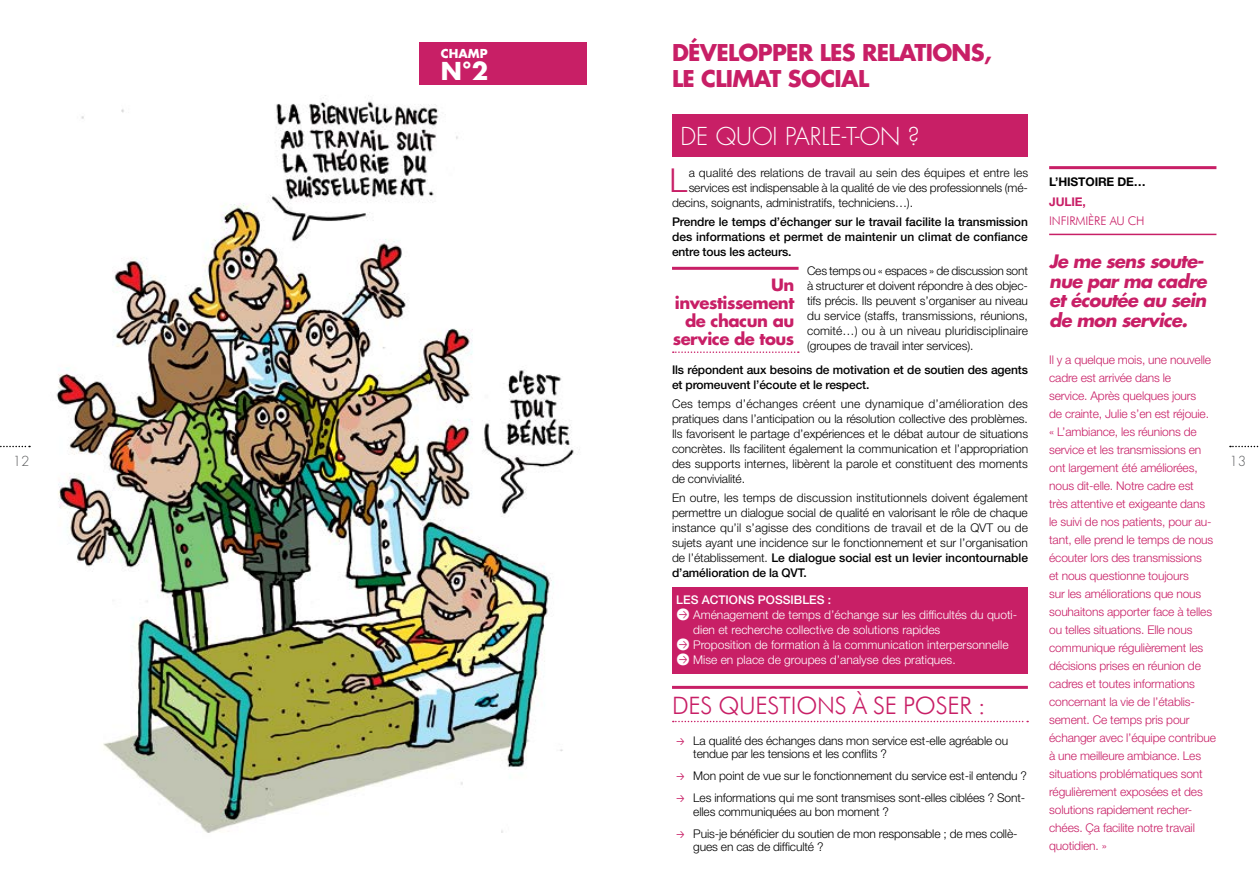
<style>
.page{position:relative;width:1259px;height:893px;background:#fff}
.page>*{position:absolute;margin:0;border:0;box-sizing:border-box;transform-origin:0 0}
.t1{font:300 33px "Helvetica Neue LT Std";color:#c81f66}
.t2{font:300 24px "Futura BT";letter-spacing:-.01em;color:#c81f66}
.t3{font:300 24px "Futura Std";color:#fff}
.t4{font:700 24px "Futura Std";color:#fff}
.t5{font:700 22.5px/25.5px "Futura Std";letter-spacing:-.03em;color:#c81f66}
.t6{font:italic 700 18px/19.5px "Futura Std";letter-spacing:-.04em;color:#c81f66}
.t7{font:700 16.5px/18px "Futura Std";letter-spacing:-.03em;color:#c81f66;text-align:right}
.t8{font:300 13.5px "Futura Std";color:#58595b}
.t9{font:300 12px/15px "Helvetica Neue LT Std";letter-spacing:-.01em;color:#000;text-align:justify}
.t10{font:300 12px/18px "Helvetica Neue LT Std";letter-spacing:-.01em;color:#c81f66}
.t11{font:500 12px/15px "Helvetica Neue LT Std";letter-spacing:-.01em;color:#000;text-align:justify}
.t12{font:300 12px "Helvetica Neue LT Std";color:#fff}
.t13{font:500 12px "Helvetica Neue LT Std";color:#fff}
.t14{font:300 12px "Futura BT";letter-spacing:-.01em;color:#c81f66}
.t15{font:700 12px "Helvetica Neue LT Std";letter-spacing:-.01em;color:#000}
.t16{font:700 12px "Helvetica Neue LT Std";letter-spacing:-.01em;color:#c81f66}
.t17{font:700 12px "Futura Std";color:#fff}
.s1{font-weight:500}
.s2{font-family:"Ecam";font-weight:400;font-size:15px}
.s3{font-family:"Ecam";font-weight:400;color:#c81f66}
</style>
<div class="page">
<hr style="left:672px;top:686px;width:356px;height:3px;background:#c81f66">
<svg style="left:673px;top:721px;width:355px;height:1px"></svg>
<hr style="left:1049px;top:166px;width:167px;height:3px;background:#c81f66">
<hr style="left:1049px;top:234px;width:167px;height:1px;background:#c81f66">
<hr style="left:672px;top:267px;width:126px;height:3px;background:#c81f66">
<svg style="left:673px;top:351px;width:126px;height:2px"></svg>
<div style="left:672px;top:587px;width:356px;height:87px;background:#c81f66"></div>
<img style="left:56px;top:43px;width:524px;height:790px">
<div style="left:420px;top:43px;width:167px;height:42px;background:#c81f66"></div>
<div style="left:672px;top:114px;width:356px;height:43px;background:#c81f66"></div>
<svg style="left:0;top:446px;width:30px;height:1px"></svg>
<svg style="left:1230px;top:446px;width:29px;height:1px"></svg>
<p class="t17" style="left:441px;top:45px;width:48px">CHAMP</p>
<h2 class="t4" style="left:441px;top:55px;width:49px">N°2</h2>
<h3 class="t5" style="left:672px;top:40px;width:321px">DÉVELOPPER LES RELATIONS,<br>LE CLIMAT SOCIAL</h3>
<h2 class="t3" style="left:680px;top:122px;width:241px">DE QUOI PARLE-T-ON ?</h2>
<h1 class="t1" style="left:669px;top:160px;width:19px">L</h1>
<p class="t9" style="left:688px;top:165px;width:341px">a qualité des relations de travail au sein des équipes et entre les</p>
<p class="t15" style="left:1049px;top:174px;width:98px">L’HISTOIRE DE…</p>
<p class="t16" style="left:1049px;top:194px;width:38px">JULIE,</p>
<p class="t14" style="left:1049px;top:214px;width:97px">INFIRMIÈRE AU CH</p>
<h3 class="t6" style="left:1049px;top:252px;width:159px">Je me sens soute&shy;nue par ma cadre et écoutée au sein de mon service.</h3>
<p class="t10" style="left:1049px;top:351px;width:168px">Il y a quelque mois, une nouvelle cadre est arrivée dans le<br>service. Après quelques jours<br>de crainte, Julie s’en est réjouie. « L’ambiance, les réunions de service et les transmissions en ont largement été améliorées, nous dit-elle. Notre cadre est<br>très attentive et exigeante dans le suivi de nos patients, pour au&shy;tant, elle prend le temps de nous écouter lors des transmissions<br>et nous questionne toujours<br>sur les améliorations que nous souhaitons apporter face à telles ou telles situations. Elle nous communique régulièrement les décisions prises en réunion de cadres et toutes informations concernant la vie de l’établis&shy;sement. Ce temps pris pour échanger avec l’équipe contribue à une meilleure ambiance. Les situations problématiques sont régulièrement exposées et des solutions rapidement recher&shy;chées. Ça facilite notre travail quotidien. »</p>
<p class="t9" style="left:688px;top:180px;width:341px">services est indispensable à la qualité de vie des professionnels (mé-</p>
<p class="t9" style="left:672px;top:195px;width:242px">decins, soignants, administratifs, techniciens…).</p>
<p class="t11" style="left:672px;top:214px;width:357px">Prendre le temps d’échanger sur le travail facilite la transmission des informations et permet de maintenir un climat de confiance entre tous les acteurs.</p>
<p class="t9" style="left:807px;top:263px;width:222px">Ces temps ou « espaces » de discussion sont à structurer et doivent répondre à des objec&shy;tifs précis. Ils peuvent s’organiser au niveau du service (staffs, transmissions, réunions, comité…) ou à un niveau pluridisciplinaire (groupes de travail inter services).</p>
<p class="t11" style="left:672px;top:362px;width:357px">Ils répondent aux besoins de motivation et de soutien des agents et promeuvent l’écoute et le respect.</p>
<p class="t9" style="left:672px;top:396px;width:357px">Ces temps d’échanges créent une dynamique d’amélioration des pratiques dans l’anticipation ou la résolution collective des problèmes.<br>Ils favorisent le partage d’expériences et le débat autour de situations concrètes. Ils facilitent également la communication et l’appropriation des supports internes, libèrent la parole et constituent des moments de convivialité.</p>
<p class="t9" style="left:672px;top:490px;width:357px">En outre, les temps de discussion institutionnels doivent également permettre un dialogue social de qualité en valorisant le rôle de chaque instance qu’il s’agisse des conditions de travail et de la QVT ou de sujets ayant une incidence sur le fonctionnement et sur l’organisation de l’établissement. <span class="s1">Le dialogue social est un levier incontournable d’amélioration de la QVT.</span></p>
<h3 class="t7" style="left:673px;top:276px;width:123px">Un investissement de chacun au service de tous</h3>
<p class="t8" style="left:13px;top:453px;width:18px">12</p>
<p class="t8" style="left:1229px;top:453px;width:18px">13</p>
<p class="t13" style="left:676px;top:593px;width:156px">LES ACTIONS POSSIBLES :</p>
<p class="t12" style="left:676px;top:608px;width:342px"><span class="s2">&gt;</span> Aménagement de temps d’échange sur les difficultés du quoti-</p>
<p class="t12" style="left:693px;top:623px;width:248px">dien et recherche collective de solutions rapides</p>
<p class="t12" style="left:676px;top:638px;width:334px"><span class="s2">&gt;</span> Proposition de formation à la communication interpersonnelle</p>
<p class="t12" style="left:676px;top:653px;width:281px"><span class="s2">&gt;</span> Mise en place de groupes d’analyse des pratiques.</p>
<h2 class="t2" style="left:672px;top:691px;width:315px">DES QUESTIONS À SE POSER :</h2>
<p class="t9" style="left:693px;top:734px;width:316px;line-height:13.5px;text-indent:-17px"><span class="s3">&gt;</span> La qualité des échanges dans mon service est-elle agréable ou tendue par les tensions et les conflits ?</p>
<p class="t9" style="left:676px;top:765px;width:352px;line-height:22px"><span class="s3">&gt;</span> Mon point de vue sur le fonctionnement du service est-il entendu ? <span class="s3">&gt;</span> Les informations qui me sont transmises sont-elles ciblées ? Sont-</p>
<p class="t9" style="left:676px;top:800px;width:343px;line-height:22px;text-indent:17px">elles communiquées au bon moment ?<br><span class="s3">&gt;</span> Puis-je bénéficier du soutien de mon responsable ; de mes collè-</p>
<p class="t9" style="left:693px;top:839px;width:132px">gues en cas de difficulté ?</p>
</div>
